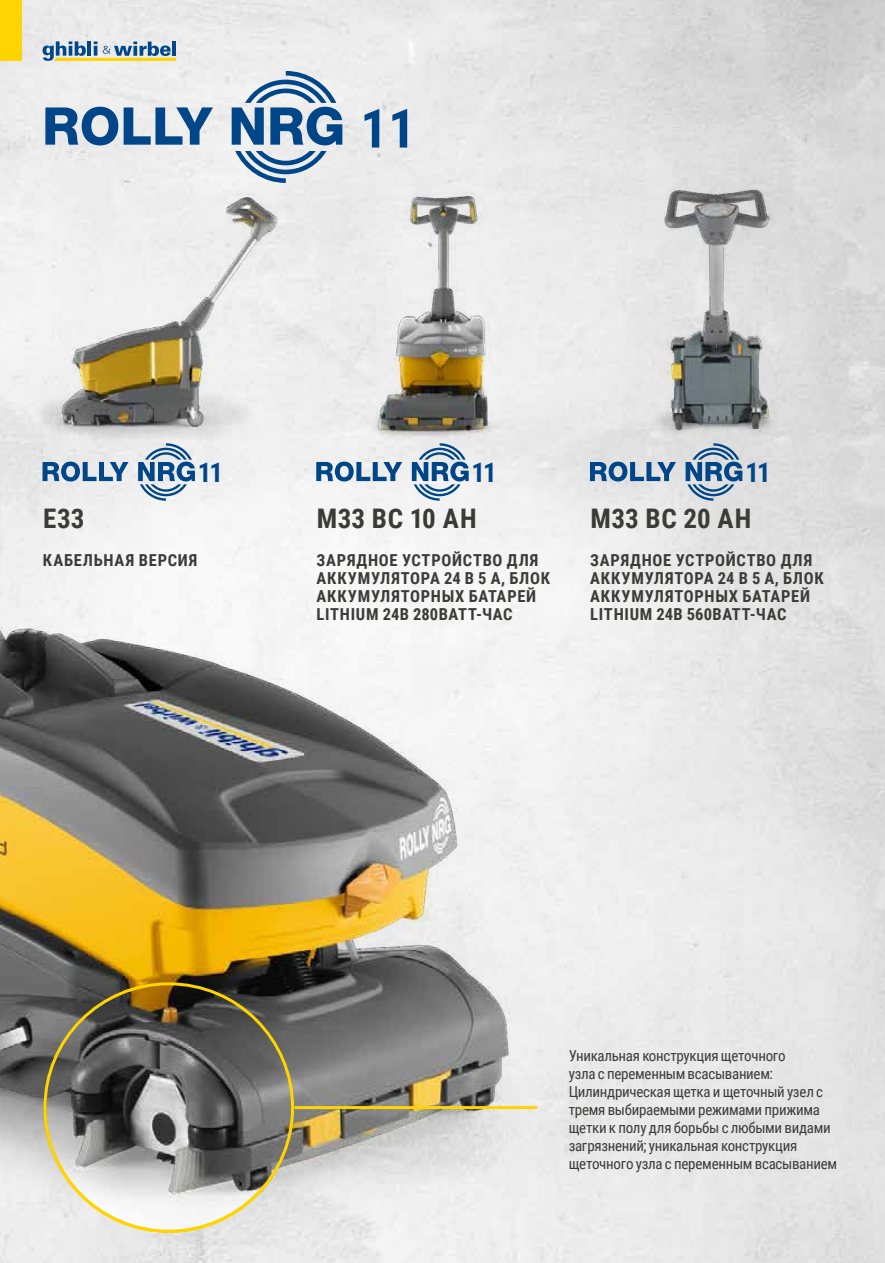
<style>
.page{position:relative;width:885px;height:1263px;background:#fff}
.page>*{position:absolute;margin:0;border:0;box-sizing:border-box;transform-origin:0 0}
.t1{font:700 54px "Roboto Condensed";color:#00478a}
._3-Testo{font:700 27px "Roboto Condensed";letter-spacing:.015em;color:#3c3c3b}
._3-Testo-2{font:700 27px "Roboto Condensed";color:#00478a}
._3-Testo-3{font:700 16.5px/18px "Roboto Condensed";letter-spacing:.045em;color:#3c3c3b}
._3-Testo-4{font:15px/18px "Roboto Condensed";letter-spacing:-.02em;color:#3c3c3b}
</style>
<div class="page">
<img style="left:0;top:0;width:884px;height:1263px">
<div style="left:0;top:0;width:21px;height:61px;background:#ffd500"></div>
<svg style="left:43px;top:41px;width:133px;height:10px"></svg>
<img style="left:0;top:51px;width:742px;height:1193px">
<hr style="left:295px;top:1106px;width:241px;height:3px;background:#ffd500">
<img style="left:286px;top:119px;width:312px;height:417px">
<img style="left:21px;top:193px;width:330px;height:269px">
<img style="left:621px;top:167px;width:189px;height:309px">
<p class="t1" style="left:360px;top:91px;width:57px">11</p>
<p class="_3-Testo-2" style="left:198px;top:453px;width:27px">11</p>
<p class="_3-Testo" style="left:43px;top:500px;width:43px">E33</p>
<p class="_3-Testo-3" style="left:43px;top:550px;width:156px">КАБЕЛЬНАЯ ВЕРСИЯ</p>
<p class="_3-Testo-2" style="left:471px;top:453px;width:27px">11</p>
<p class="_3-Testo" style="left:317px;top:500px;width:161px">M33 BC 10 AH</p>
<p class="_3-Testo-3" style="left:316px;top:550px;width:235px">ЗАРЯДНОЕ УСТРОЙСТВО ДЛЯ<br>АККУМУЛЯТОРА 24 В 5 А, БЛОК<br>АККУМУЛЯТОРНЫХ БАТАРЕЙ<br>LITHIUM 24В 280ВАТТ-ЧАС</p>
<p class="_3-Testo-2" style="left:745px;top:453px;width:27px">11</p>
<p class="_3-Testo" style="left:590px;top:500px;width:162px">M33 BC 20 AH</p>
<p class="_3-Testo-3" style="left:590px;top:550px;width:235px">ЗАРЯДНОЕ УСТРОЙСТВО ДЛЯ<br>АККУМУЛЯТОРА 24 В 5 А, БЛОК<br>АККУМУЛЯТОРНЫХ БАТАРЕЙ<br>LITHIUM 24В 560ВАТТ-ЧАС</p>
<p class="_3-Testo-4" style="left:568px;top:1046px;width:270px">Уникальная конструкция щеточного<br>узла с переменным всасыванием:<br>Цилиндрическая щетка и щеточный узел с тремя выбираемыми режимами прижима щетки к полу для борьбы с любыми видами загрязнений; уникальная конструкция щеточного узла с переменным всасыванием</p>
</div>
